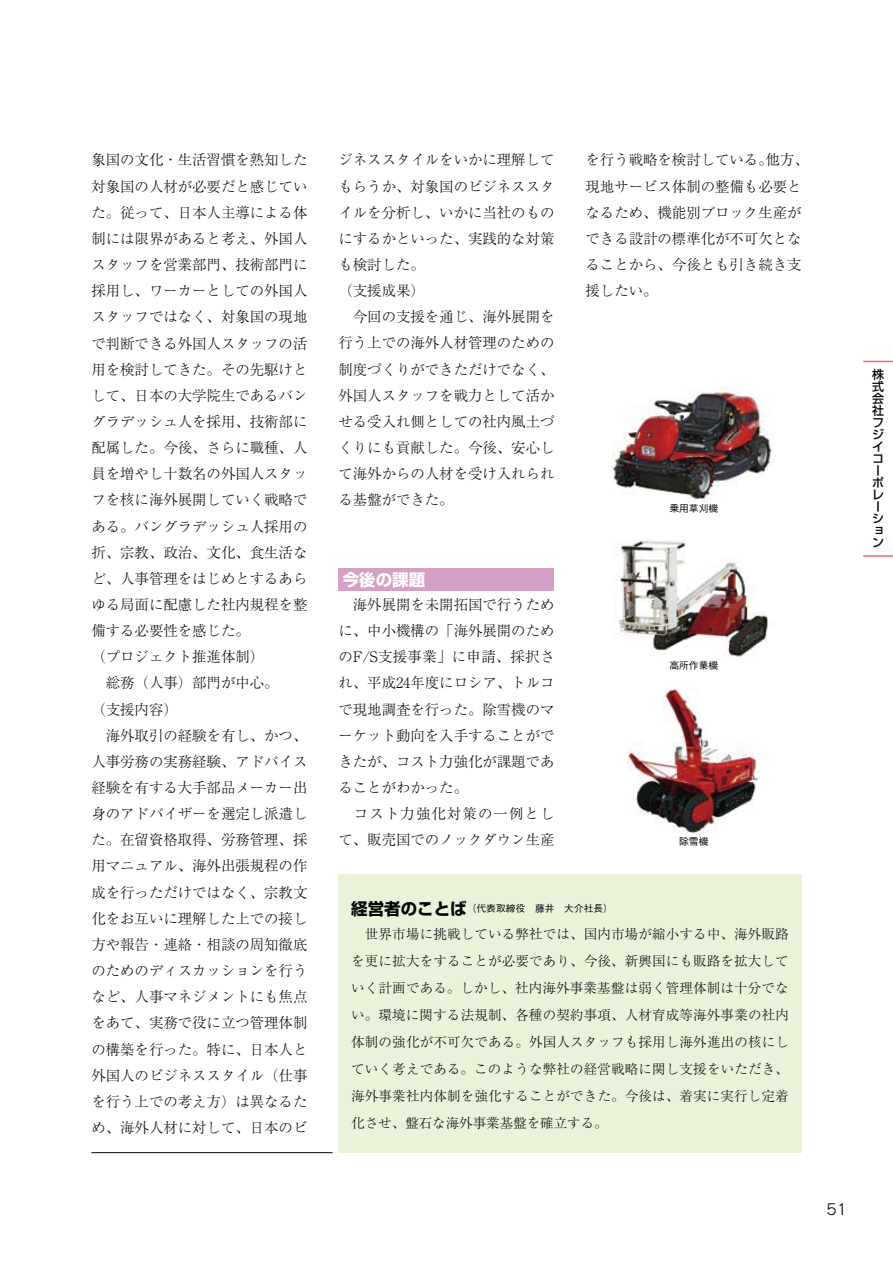
<style>
.page{position:relative;width:893px;height:1263px;background:#fff}
.page>*{position:absolute;margin:0;border:0;box-sizing:border-box;transform-origin:0 0}
.t1{font:16.5px "Shin Go Pro Bold 90 msp RKSJ H";color:#fff}
.t2{font:15px "Rodin Pro M 90 msp RKSJ H";color:#040809}
.t3{font:14.4px/26.1px "Ryumin Pro Light 90 msp RKSJ H";color:#040809}
.t4{font:13.5px/27px "Ryumin Pro Light 90 msp RKSJ H";letter-spacing:.015em;color:#040809;text-align:justify}
.t5{font:12px/12px "Shin Go Pro Medium 90 msp RKSJ H";color:#040809}
.t6{font:9.75px "Gothic BBB Pro Medium 90 msp RKSJ H";color:#040809}
.s1{font-family:"Shin Go Pro Bold 90 msp RKSJ H";font-size:16.5px}
</style>
<div class="page">
<div style="left:338px;top:568px;width:216px;height:23px;background:#d69fc5"></div>
<hr style="left:91px;top:1152px;width:242px;height:1px;background:#040809">
<div style="left:338px;top:874px;width:463px;height:278px;background:#eaf3da"></div>
<hr style="left:863px;top:361px;width:30px;height:1px;background:#ec6e65">
<hr style="left:863px;top:555px;width:30px;height:2px;background:#ec6e65">
<img style="left:628px;top:688px;width:130px;height:144px">
<img style="left:616px;top:539px;width:153px;height:118px">
<img style="left:613px;top:388px;width:161px;height:113px">
<p class="t3" style="left:585px;top:149px;width:225px">を行う戦略を検討している。他方、現地サービス体制の整備も必要となるため、機能別ブロック生産ができる設計の標準化が不可欠となることから、今後とも引き続き支援したい。</p>
<p class="t3" style="left:91px;top:149px;width:217px">象国の文化・生活習慣を熟知した対象国の人材が必要だと感じていた。従って、日本人主導による体制には限界があると考え、外国人スタッフを営業部門、技術部門に採用し、ワーカーとしての外国人スタッフではなく、対象国の現地で判断できる外国人スタッフの活用を検討してきた。その先駆けとして、日本の大学院生であるバングラデッシュ人を採用、技術部に配属した。今後、さらに職種、人員を増やし十数名の外国人スタッフを核に海外展開していく戦略である。バングラデッシュ人採用の折、宗教、政治、文化、食生活など、人事管理をはじめとするあらゆる局面に配慮した社内規程を整備する必要性を感じた。<br>（プロジェクト推進体制）<br>　総務（人事）部門が中心。<br>（支援内容）<br>　海外取引の経験を有し、かつ、人事労務の実務経験、アドバイス経験を有する大手部品メーカー出身のアドバイザーを選定し派遣した。在留資格取得、労務管理、採用マニュアル、海外出張規程の作成を行っただけではなく、宗教文化をお互いに理解した上での接し方や報告・連絡・相談の周知徹底のためのディスカッションを行うなど、人事マネジメントにも焦点をあて、実務で役に立つ管理体制の構築を行った。特に、日本人と外国人のビジネススタイル（仕事を行う上での考え方）は異なるため、海外人材に対して、日本のビ</p>
<p class="t3" style="left:338px;top:149px;width:218px">ジネススタイルをいかに理解してもらうか、対象国のビジネススタイルを分析し、いかに当社のものにするかといった、実践的な対策も検討した。<br>（支援成果）<br>　今回の支援を通じ、海外展開を行う上での海外人材管理のための制度づくりができただけでなく、外国人スタッフを戦力として活かせる受入れ側としての社内風土づくりにも貢献した。今後、安心して海外からの人材を受け入れられる基盤ができた。</p>
<p class="t6" style="left:669px;top:504px;width:50px">乗用草刈機</p>
<p class="t1" style="left:343px;top:573px;width:84px">今後の課題</p>
<p class="t3" style="left:338px;top:593px;width:218px">　海外展開を未開拓国で行うために、中小機構の「海外展開のためのF/S支援事業」に申請、採択され、平成24年度にロシア、トルコで現地調査を行った。除雪機のマーケット動向を入手することができたが、コスト力強化が課題であることがわかった。<br>　コスト力強化対策の一例として、販売国でのノックダウン生産</p>
<p class="t6" style="left:669px;top:662px;width:50px">高所作業機</p>
<p class="t6" style="left:679px;top:838px;width:31px">除雪機</p>
<p class="t6" style="left:351px;top:905px;width:263px"><span class="s1">経営者のことば</span>（代表取締役　藤井　大介社長）</p>
<p class="t4" style="left:351px;top:922px;width:439px">　世界市場に挑戦している弊社では、国内市場が縮小する中、海外販路を更に拡大をすることが必要であり、今後、新興国にも販路を拡大していく計画である。しかし、社内海外事業基盤は弱く管理体制は十分でない。環境に関する法規制、各種の契約事項、人材育成等海外事業の社内体制の強化が不可欠である。外国人スタッフも採用し海外進出の核にしていく考えである。このような弊社の経営戦略に関し支援をいただき、海外事業社内体制を強化することができた。今後は、着実に実行し定着化させ、盤石な海外事業基盤を確立する。</p>
<p class="t2" style="left:827px;top:1204px;width:22px">51</p>
<p class="t5" style="left:872px;top:370px;width:13px">株式会社フジイコーポレーション</p>
</div>
